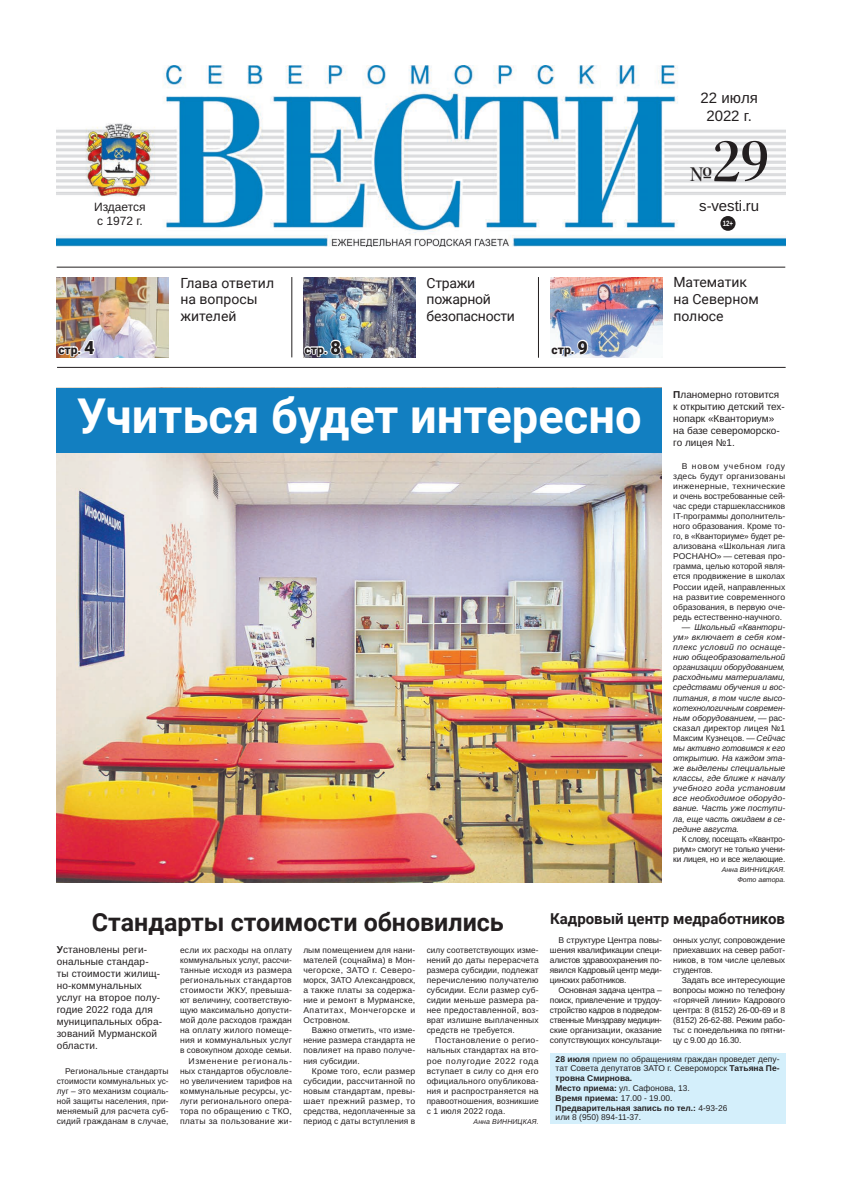
<style>
.page{position:relative;width:842px;height:1191px;background:#fff}
.page>*{position:absolute;margin:0;border:0;box-sizing:border-box;transform-origin:0 0}
.t1{font:60px "Juste";color:#231f20}
.t2{font:700 48px "Roboto";color:#fff}
.t3{font:700 25px "Roboto";color:#231f20}
.t4{font:20px "Juste";color:#231f20}
.t5{font:700 15px "Roboto";color:#231f20}
.t6{font:15px/18px "Liberation Sans";color:#231f20;text-align:center}
.t7{font:14px/16.8px "Roboto";color:#231f20}
.t8{font:14px/16.8px "Roboto";letter-spacing:-.02em;color:#231f20}
.t9{font:12px/14.4px "Liberation Sans";color:#231f20}
.t10{font:900 12px "Roboto";color:#231f20}
.t11{font:10px/12px "Liberation Sans";letter-spacing:.015em;color:#231f20}
.t12{font:8.4px/10.1px "Liberation Sans";letter-spacing:.01em;color:#231f20;text-align:justify}
.t13{font:italic 8.4px/10.1px "Liberation Sans";color:#231f20;text-align:justify}
.t14{font:700 7.7px "Liberation Sans";color:#fff;scale:.81 1}
.t15{font:italic 7px/10.1px "Liberation Sans";color:#231f20;text-align:right}
.s1{font-size:18px}
.s2{font-weight:700}
.s3{font-style:normal}
</style>
<div class="page">
<img style="left:57px;top:66px;width:728px;height:181px">
<div style="left:720px;top:216px;width:15px;height:15px;background:#231f20;border-radius:50%"></div>
<hr style="left:57px;top:267px;width:728px;height:1px;background:#231f20">
<hr style="left:57px;top:367px;width:729px;height:1px;background:#231f20">
<img style="left:550px;top:277px;width:112px;height:81px">
<img style="left:303px;top:277px;width:112px;height:81px">
<img style="left:57px;top:277px;width:112px;height:81px">
<hr style="left:538px;top:277px;width:1px;height:81px;background:#231f20">
<hr style="left:292px;top:277px;width:1px;height:80px;background:#231f20">
<svg style="left:549px;top:338px;width:41px;height:30px"></svg>
<svg style="left:302px;top:339px;width:41px;height:29px"></svg>
<svg style="left:56px;top:338px;width:40px;height:30px"></svg>
<img style="left:57px;top:452px;width:605px;height:430px">
<div style="left:57px;top:388px;width:605px;height:64px;background:#127fc1"></div>
<div style="left:550px;top:1053px;width:235px;height:71px;background:#d4effb"></div>
<h3 class="t9" style="left:94px;top:199px;width:53px">Издается с 1972 г.</h3>
<h3 class="t7" style="left:180px;top:274px;width:95px">Глава ответил на вопросы жителей</h3>
<h3 class="t6" style="left:701px;top:89px;width:59px">22 июля<br>2022 г.</h3>
<h1 class="t1" style="left:712px;top:139px;width:58px">29</h1>
<p class="t14" style="left:723px;top:218px;width:14px">12+</p>
<h3 class="t4" style="left:689px;top:167px;width:24px">№</h3>
<h3 class="t6" style="left:699px;top:197px;width:62px">s-vesti.ru</h3>
<h3 class="t8" style="left:427px;top:274px;width:90px">Стражи пожарной безопасности</h3>
<h3 class="t7" style="left:673px;top:274px;width:87px">Математик на Северном полюсе</h3>
<h3 class="t10" style="left:58px;top:342px;width:38px">стр. <span class="s1">4</span></h3>
<h3 class="t10" style="left:305px;top:342px;width:38px">стр. <span class="s1">8</span></h3>
<h3 class="t10" style="left:552px;top:342px;width:38px">стр. <span class="s1">9</span></h3>
<h2 class="t2" style="left:77px;top:388px;width:566px">Учиться будет интересно</h2>
<p class="t11" style="left:673px;top:388px;width:113px"><span class="s2">П</span>ланомерно готовится к открытию детский тех&shy;нопарк «Кванториум» на базе североморско&shy;го лицея №1.</p>
<p class="t12" style="left:673px;top:460px;width:114px;text-indent:9px">В новом учебном году здесь будут организованы инженерные, технические и очень востребованные сей&shy;час среди старшеклассников IT-программы дополнитель&shy;ного образования. Кроме то&shy;го, в «Кванториуме» будет ре&shy;ализована «Школьная лига РОСНАНО» — сетевая про&shy;грамма, целью которой явля&shy;ется продвижение в школах России идей, направленных на развитие современного образования, в первую оче&shy;редь естественно- научного.</p>
<p class="t13" style="left:673px;top:622px;width:114px;text-indent:9px">— Школьный «Квантори&shy;ум» включает в себя ком&shy;плекс условий по оснаще&shy;нию общеобразовательной организации оборудованием, расходными материалами, средствами обучения и вос&shy;питания, в том числе высо&shy;котехнологичным современ&shy;ным оборудованием, <span class="s3">— рас&shy;сказал директор лицея №1<br>Максим Кузнецов. —</span> Сейчас мы активно готовимся к его открытию. На каждом эта&shy;же выделены специальные классы, где ближе к началу учебного года установим все необходимое оборудо&shy;вание. Часть уже поступи&shy;ла, еще часть ожидаем в се&shy;редине августа.</p>
<p class="t12" style="left:673px;top:833px;width:114px;text-indent:9px">К слову, посещать «Квантро&shy;риум» смогут не только учени&shy;ки лицея, но и все желающие.</p>
<p class="t15" style="left:722px;top:864px;width:65px">Анна ВИННИЦКАЯ.<br>Фото автора.</p>
<h3 class="t3" style="left:92px;top:908px;width:413px">Стандарты стоимости обновились</h3>
<p class="t11" style="left:57px;top:943px;width:107px"><span class="s2">У</span>становлены реги&shy;ональные стандар&shy;ты стоимости жилищ&shy;но-коммунальных услуг на второе полу&shy;годие 2022 года для муниципальных обра&shy;зований Мурманской области.</p>
<p class="t12" style="left:57px;top:1065px;width:113px;text-indent:9px">Региональные стандарты стоимости коммунальных ус&shy;луг – это механизм социаль&shy;ной защиты населения, при&shy;меняемый для расчета суб&shy;сидий гражданам в случае,</p>
<p class="t12" style="left:180px;top:944px;width:114px;text-align:right">если их расходы на оплату коммунальных услуг, рассчи&shy;танные исходя из размера региональных стандартов стоимости ЖКУ, превыша&shy;ют величину, соответствую&shy;щую максимально допусти&shy;мой доле расходов граждан на оплату жилого помеще&shy;ния и коммунальных услуг в совокупном доходе семьи.<br>Изменение региональ&shy;ных стандартов обусловле&shy;но увеличением тарифов на коммунальные ресурсы, ус&shy;луги регионального опера&shy;тора по обращению с ТКО, платы за пользование жи-</p>
<p class="t12" style="left:303px;top:944px;width:113px">лым помещением для нани&shy;мателей (соцнайма) в Мон&shy;чегорске, ЗАТО г. Северо&shy;морск, ЗАТО Александровск, а также платы за содержа&shy;ние и ремонт в Мурманске, Апатитах, Мончегорске и Островном.</p>
<p class="t12" style="left:303px;top:1025px;width:113px;text-indent:9px">Важно отметить, что изме&shy;нение размера стандарта не повлияет на право получе&shy;ния субсидии.</p>
<p class="t12" style="left:303px;top:1065px;width:114px;text-indent:9px">Кроме того, если размер субсидии, рассчитанной по новым стандартам, превы&shy;шает прежний размер, то средства, недоплаченные за период с даты вступления в</p>
<p class="t12" style="left:427px;top:944px;width:114px">силу соответствующих изме&shy;нений до даты перерасчета размера субсидии, подлежат перечислению получателю субсидии. Если размер суб&shy;сидии меньше размера ра&shy;нее предоставленной, воз&shy;врат излишне выплаченных средств не требуется.</p>
<p class="t12" style="left:427px;top:1035px;width:113px;text-indent:9px">Постановление о регио&shy;нальных стандартах на вто&shy;рое полугодие 2022 года вступает в силу со дня его официального опубликова&shy;ния и распространяется на правоотношения, возникшие с 1 июля 2022 года.</p>
<p class="t15" style="left:474px;top:1116px;width:67px">Анна ВИННИЦКАЯ.</p>
<h3 class="t5" style="left:550px;top:909px;width:236px">Кадровый центр медработников</h3>
<p class="t12" style="left:550px;top:934px;width:113px;text-indent:9px">В структуре Центра повы&shy;шения квалификации специ&shy;алистов здравоохранения по&shy;явился Кадровый центр меди&shy;цинских работников.</p>
<p class="t12" style="left:550px;top:985px;width:114px;text-indent:9px">Основная задача центра – поиск, привлечение и трудоу&shy;стройство кадров в подведом&shy;ственные Минздраву медицин&shy;ские организации, оказание сопутствующих консультаци-</p>
<p class="t12" style="left:673px;top:934px;width:114px">онных услуг, сопровождение приехавших на север работ&shy;ников, в том числе целевых студентов.</p>
<p class="t12" style="left:673px;top:975px;width:114px;text-indent:9px">Задать все интересующие вопросы можно по телефону «горячей линии» Кадрового центра: 8 (8152) 26-00-69 и 8 (8152) 26-62-88. Режим рабо&shy;ты: с понедельника по пятни&shy;цу с 9.00 до 16.30.</p>
<p class="t12" style="left:556px;top:1053px;width:225px;line-height:9.8px;text-align:left"><span class="s2">28 июля</span> прием по обращениям граждан проведет депу&shy;тат Совета депутатов ЗАТО г. Североморск <span class="s2">Татьяна Пе&shy;тровна Смирнова.<br>Место приема:</span> ул. Сафонова, 13.<br><span class="s2">Время приема:</span> 17.00 - 19.00.<br><span class="s2">Предварительная запись по тел.:</span> 4-93-26<br>или 8 (950) 894-11-37.</p>
</div>
